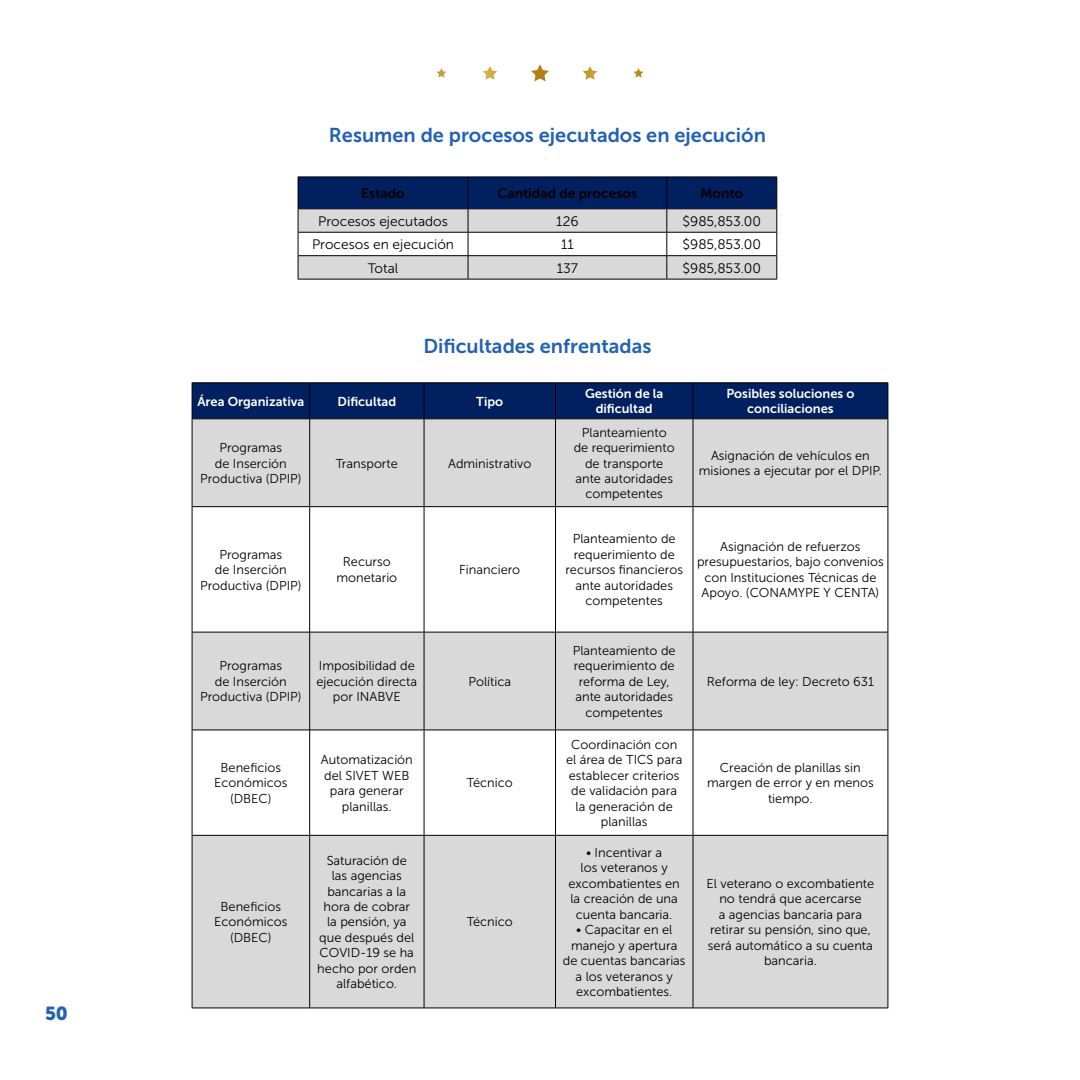
<style>
.page{position:relative;width:1080px;height:1080px;background:#fff}
.page>*{position:absolute;margin:0;border:0;box-sizing:border-box;transform-origin:0 0}
.t1{font:20px "Museo Sans 700";color:#2461b3}
.t2{font:18.75px "Museo Sans 900";color:#2461b3}
.t3{font:13.75px "Museo Sans 300";color:#000}
.t4{font:13.75px "Museo Sans 700";color:#000}
.t5{font:12.88px/15.5px "Museo Sans 300";color:#000;text-align:center}
.t6{font:12.88px/15.5px "Museo Sans 700";color:#fff;text-align:center}
</style>
<div class="page">
<hr style="left:298px;top:279px;width:170px;height:1px;background:#000">
<hr style="left:468px;top:279px;width:199px;height:1px;background:#000">
<hr style="left:667px;top:279px;width:110px;height:1px;background:#000">
<svg style="left:298px;top:177px;width:479px;height:102px"></svg>
<div style="left:193px;top:383px;width:695px;height:36px;background:#002060"></div>
<svg style="left:193px;top:420px;width:695px;height:588px;fill:#d9d9d9"></svg>
<hr style="left:192px;top:383px;width:1px;height:36px;background:#000">
<hr style="left:192px;top:419px;width:1px;height:88px;background:#000">
<hr style="left:192px;top:382px;width:118px;height:1px;background:#000">
<hr style="left:310px;top:382px;width:114px;height:1px;background:#000">
<hr style="left:424px;top:382px;width:132px;height:1px;background:#000">
<hr style="left:556px;top:382px;width:137px;height:1px;background:#000">
<hr style="left:693px;top:382px;width:195px;height:1px;background:#000">
<hr style="left:192px;top:419px;width:117px;height:1px;background:#000">
<hr style="left:310px;top:419px;width:114px;height:1px;background:#000">
<hr style="left:424px;top:419px;width:131px;height:1px;background:#000">
<hr style="left:556px;top:419px;width:137px;height:1px;background:#000">
<hr style="left:693px;top:419px;width:195px;height:1px;background:#000">
<hr style="left:192px;top:507px;width:1px;height:125px;background:#000">
<hr style="left:192px;top:632px;width:1px;height:98px;background:#000">
<hr style="left:192px;top:730px;width:1px;height:105px;background:#000">
<hr style="left:192px;top:835px;width:1px;height:173px;background:#000">
<hr style="left:192px;top:506px;width:117px;height:1px;background:#000">
<hr style="left:310px;top:506px;width:114px;height:1px;background:#000">
<hr style="left:424px;top:506px;width:131px;height:1px;background:#000">
<hr style="left:556px;top:506px;width:137px;height:1px;background:#000">
<hr style="left:693px;top:506px;width:195px;height:1px;background:#000">
<hr style="left:192px;top:632px;width:117px;height:1px;background:#000">
<hr style="left:310px;top:632px;width:114px;height:1px;background:#000">
<hr style="left:424px;top:632px;width:131px;height:1px;background:#000">
<hr style="left:556px;top:632px;width:137px;height:1px;background:#000">
<hr style="left:693px;top:632px;width:195px;height:1px;background:#000">
<hr style="left:192px;top:730px;width:117px;height:1px;background:#000">
<hr style="left:310px;top:730px;width:114px;height:1px;background:#000">
<hr style="left:424px;top:730px;width:131px;height:1px;background:#000">
<hr style="left:556px;top:730px;width:137px;height:1px;background:#000">
<hr style="left:693px;top:730px;width:195px;height:1px;background:#000">
<hr style="left:192px;top:835px;width:117px;height:1px;background:#000">
<hr style="left:310px;top:835px;width:114px;height:1px;background:#000">
<hr style="left:424px;top:835px;width:131px;height:1px;background:#000">
<hr style="left:556px;top:835px;width:137px;height:1px;background:#000">
<hr style="left:693px;top:835px;width:195px;height:1px;background:#000">
<hr style="left:192px;top:1008px;width:118px;height:1px;background:#000">
<hr style="left:310px;top:1008px;width:114px;height:1px;background:#000">
<hr style="left:424px;top:1008px;width:132px;height:1px;background:#000">
<hr style="left:556px;top:1008px;width:137px;height:1px;background:#000">
<hr style="left:693px;top:1008px;width:195px;height:1px;background:#000">
<hr style="left:309px;top:383px;width:1px;height:36px;background:#000">
<hr style="left:424px;top:383px;width:1px;height:36px;background:#000">
<hr style="left:555px;top:383px;width:1px;height:36px;background:#000">
<hr style="left:693px;top:383px;width:1px;height:36px;background:#000">
<hr style="left:888px;top:383px;width:1px;height:36px;background:#000">
<hr style="left:309px;top:419px;width:1px;height:88px;background:#000">
<hr style="left:424px;top:419px;width:1px;height:88px;background:#000">
<hr style="left:555px;top:419px;width:1px;height:88px;background:#000">
<hr style="left:693px;top:419px;width:1px;height:88px;background:#000">
<hr style="left:888px;top:419px;width:1px;height:88px;background:#000">
<hr style="left:309px;top:507px;width:1px;height:125px;background:#000">
<hr style="left:424px;top:507px;width:1px;height:125px;background:#000">
<hr style="left:555px;top:507px;width:1px;height:125px;background:#000">
<hr style="left:693px;top:507px;width:1px;height:125px;background:#000">
<hr style="left:888px;top:507px;width:1px;height:125px;background:#000">
<hr style="left:309px;top:632px;width:1px;height:98px;background:#000">
<hr style="left:424px;top:632px;width:1px;height:98px;background:#000">
<hr style="left:555px;top:632px;width:1px;height:98px;background:#000">
<hr style="left:693px;top:632px;width:1px;height:98px;background:#000">
<hr style="left:888px;top:632px;width:1px;height:98px;background:#000">
<hr style="left:309px;top:730px;width:1px;height:105px;background:#000">
<hr style="left:424px;top:730px;width:1px;height:105px;background:#000">
<hr style="left:555px;top:730px;width:1px;height:105px;background:#000">
<hr style="left:693px;top:730px;width:1px;height:105px;background:#000">
<hr style="left:888px;top:730px;width:1px;height:105px;background:#000">
<hr style="left:309px;top:835px;width:1px;height:173px;background:#000">
<hr style="left:424px;top:835px;width:1px;height:173px;background:#000">
<hr style="left:555px;top:835px;width:1px;height:173px;background:#000">
<hr style="left:693px;top:835px;width:1px;height:173px;background:#000">
<hr style="left:888px;top:835px;width:1px;height:173px;background:#000">
<svg style="left:437px;top:64px;width:206px;height:17px"></svg>
<h2 class="t2" style="left:45px;top:1003px;width:24px">50</h2>
<h1 class="t1" style="left:329px;top:124px;width:439px">Resumen de procesos ejecutados en ejecución</h1>
<p class="t4" style="left:361px;top:186px;width:45px">Estado</p>
<p class="t4" style="left:498px;top:186px;width:141px">Cantidad de procesos</p>
<p class="t4" style="left:700px;top:186px;width:44px">Monto</p>
<p class="t3" style="left:318px;top:214px;width:131px">Procesos ejecutados</p>
<p class="t3" style="left:556px;top:214px;width:24px">126</p>
<p class="t3" style="left:683px;top:214px;width:80px">$985,853.00</p>
<p class="t3" style="left:312px;top:237px;width:144px">Procesos en ejecución</p>
<p class="t3" style="left:561px;top:237px;width:14px">11</p>
<p class="t3" style="left:683px;top:237px;width:80px">$985,853.00</p>
<p class="t3" style="left:368px;top:260px;width:32px">Total</p>
<p class="t3" style="left:557px;top:260px;width:23px">137</p>
<p class="t3" style="left:683px;top:260px;width:80px">$985,853.00</p>
<h1 class="t1" style="left:423px;top:335px;width:230px">Dificultades enfrentadas</h1>
<p class="t6" style="left:197px;top:393px;width:108px">Área Organizativa</p>
<p class="t6" style="left:338px;top:393px;width:60px">Dificultad</p>
<p class="t6" style="left:476px;top:393px;width:28px">Tipo</p>
<p class="t6" style="left:585px;top:386px;width:80px">Gestión de la dificultad</p>
<p class="t6" style="left:726px;top:386px;width:130px">Posibles soluciones o conciliaciones</p>
<p class="t5" style="left:200px;top:440px;width:103px">Programas<br>de Inserción<br>Productiva (DPIP)</p>
<p class="t5" style="left:574px;top:425px;width:103px">Planteamiento de requerimiento de transporte ante autoridades competentes</p>
<p class="t5" style="left:699px;top:448px;width:185px">Asignación de vehículos en misiones a ejecutar por el DPIP.</p>
<p class="t5" style="left:336px;top:455px;width:64px">Transporte</p>
<p class="t5" style="left:448px;top:455px;width:85px">Administrativo</p>
<p class="t5" style="left:200px;top:547px;width:103px">Programas<br>de Inserción<br>Productiva (DPIP)</p>
<p class="t5" style="left:336px;top:554px;width:62px">Recurso monetario</p>
<p class="t5" style="left:459px;top:562px;width:62px">Financiero</p>
<p class="t5" style="left:200px;top:658px;width:103px">Programas<br>de Inserción<br>Productiva (DPIP)</p>
<p class="t5" style="left:316px;top:658px;width:102px">Imposibilidad de ejecución directa por INABVE</p>
<p class="t5" style="left:214px;top:760px;width:75px">Beneficios<br>Económicos (DBEC)</p>
<p class="t5" style="left:321px;top:752px;width:94px">Automatización del SIVET WEB para generar planillas.</p>
<p class="t5" style="left:214px;top:899px;width:75px">Beneficios<br>Económicos (DBEC)</p>
<p class="t5" style="left:317px;top:853px;width:100px">Saturación de<br>las agencias bancarias a la hora de cobrar la pensión, ya que después del<br>COVID-19 se ha hecho por orden alfabético.</p>
<p class="t5" style="left:468px;top:674px;width:44px">Política</p>
<p class="t5" style="left:467px;top:775px;width:48px">Técnico</p>
<p class="t5" style="left:467px;top:914px;width:48px">Técnico</p>
<p class="t5" style="left:565px;top:531px;width:119px">Planteamiento de requerimiento de recursos financieros ante autoridades competentes</p>
<p class="t5" style="left:697px;top:539px;width:188px">Asignación de refuerzos presupuestarios, bajo convenios con Instituciones Técnicas de<br>Apoyo. (CONAMYPE Y CENTA)</p>
<p class="t5" style="left:573px;top:643px;width:104px">Planteamiento de requerimiento de reforma de Ley, ante autoridades competentes</p>
<p class="t5" style="left:566px;top:737px;width:118px">Coordinación con el área de TICS para establecer criterios de validación para la generación de planillas</p>
<p class="t5" style="left:569px;top:845px;width:113px">• Incentivar a<br>los veteranos y excombatientes en la creación de una cuenta bancaria.</p>
<p class="t5" style="left:563px;top:922px;width:124px">• Capacitar en el manejo y apertura de cuentas bancarias a los veteranos y excombatientes.</p>
<p class="t5" style="left:707px;top:674px;width:169px">Reforma de ley: Decreto 631</p>
<p class="t5" style="left:707px;top:760px;width:168px">Creación de planillas sin margen de error y en menos tiempo.</p>
<p class="t5" style="left:707px;top:876px;width:169px">El veterano o excombatiente no tendrá que acercarse<br>a agencias bancaria para retirar su pensión, sino que, será automático a su cuenta bancaria.</p>
</div>
